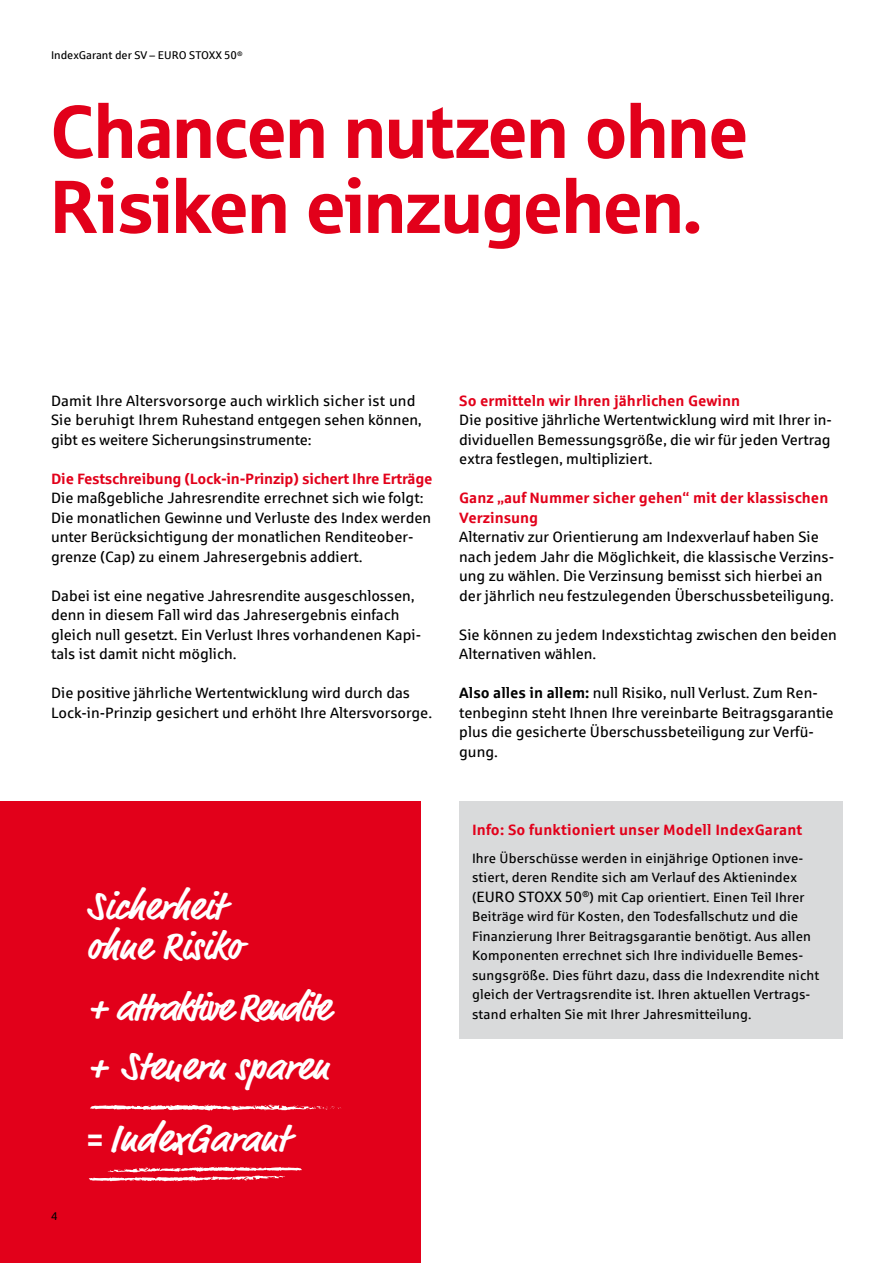
<style>
.page{position:relative;width:893px;height:1263px;background:#fff}
.page>*{position:absolute;margin:0;border:0;box-sizing:border-box;transform-origin:0 0}
.t1{font:75px/75px "Sparkasse Head";color:#e2001a}
.t2{font:700 39.75px/39.8px "Market";letter-spacing:.01em;color:#fff}
.t3{font:700 39.75px/58.5px "Market";letter-spacing:-.05em;color:#fff}
.t4{font:15px/19.5px "Sparkasse Rg";color:#000}
.t5{font:700 15px/19.5px "Sparkasse Rg";color:#e2001a}
.t6{font:13.5px/19.5px "Sparkasse Rg";letter-spacing:.01em;color:#000}
.t7{font:11.25px "Sparkasse Rg";color:#000}
.s1{font-family:"Sparkasse XB Condensed";font-weight:400;font-size:30.9px}
.s2{font-weight:700}
.s3{font-size:15px}
</style>
<div class="page">
<div style="left:0;top:801px;width:421px;height:462px;background:#e2001a"></div>
<svg style="left:90px;top:1104px;width:251px;height:7px"></svg>
<svg style="left:88px;top:1166px;width:214px;height:15px"></svg>
<div style="left:459px;top:801px;width:383px;height:238px;background:#d9dadb"></div>
<p class="t7" style="left:51px;top:49px;width:193px">IndexGarant der SV – EURO STOXX 50<sup>®</sup></p>
<h1 class="t1" style="left:51px;top:91px;width:698px">Chancen nutzen ohne<br>Risiken einzugehen.</h1>
<p class="t4" style="left:51px;top:390px;width:372px">Damit Ihre Altersvorsorge auch wirklich sicher ist und<br>Sie beruhigt Ihrem Ruhestand entgegen sehen können, gibt es weitere Sicherungsinstrumente:</p>
<p class="t5" style="left:51px;top:468px;width:383px">Die Festschreibung (Lock-in-Prinzip) sichert Ihre Erträge</p>
<p class="t4" style="left:51px;top:488px;width:382px">Die maßgebliche Jahresrendite errechnet sich wie folgt:<br>Die monatlichen Gewinne und Verluste des Index werden unter Berücksichtigung der monatlichen Renditeober&shy;grenze (Cap) zu einem Jahresergebnis addiert.</p>
<p class="t4" style="left:51px;top:585px;width:372px">Dabei ist eine negative Jahresrendite ausgeschlossen, denn in diesem Fall wird das Jahresergebnis einfach gleich null gesetzt. Ein Verlust Ihres vorhandenen Kapi&shy;tals ist damit nicht möglich.</p>
<p class="t4" style="left:51px;top:683px;width:383px">Die positive jährliche Wertentwicklung wird durch das<br>Lock-in-Prinzip gesichert und erhöht Ihre Altersvorsorge.</p>
<p class="t7" style="left:51px;top:1209px;width:8px">4</p>
<h2 class="t2" style="left:87px;top:889px;width:156px">Sicherheit ohne Risiko</h2>
<h2 class="t3" style="left:87px;top:981px;width:245px">+ attraktive Rendite + Steuern sparen</h2>
<h2 class="t2" style="left:87px;top:1121px;width:202px"><span class="s1">=</span> IndexGarant</h2>
<p class="t5" style="left:459px;top:390px;width:282px">So ermitteln wir Ihren jährlichen Gewinn</p>
<p class="t4" style="left:459px;top:410px;width:374px;text-align:justify">Die positive jährliche Wertentwicklung wird mit Ihrer in&shy;dividuellen Bemessungsgröße, die wir für jeden Vertrag extra festlegen, multipliziert.</p>
<p class="t5" style="left:459px;top:488px;width:371px">Ganz „auf Nummer sicher gehen“ mit der klassischen<br>Verzinsung</p>
<p class="t4" style="left:459px;top:527px;width:376px">Alternativ zur Orientierung am Indexverlauf haben Sie nach jedem Jahr die Möglichkeit, die klassische Verzins&shy;ung zu wählen. Die Verzinsung bemisst sich hierbei an der jährlich neu festzulegenden Überschussbeteiligung.</p>
<p class="t4" style="left:459px;top:624px;width:379px">Sie können zu jedem Indexstichtag zwischen den beiden<br>Alternativen wählen.</p>
<p class="t4" style="left:459px;top:683px;width:376px"><span class="s2">Also alles in allem:</span> null Risiko, null Verlust. Zum Ren&shy;tenbeginn steht Ihnen Ihre vereinbarte Beitragsgarantie plus die gesicherte Überschussbeteiligung zur Verfü&shy;gung.</p>
<p class="t5" style="left:472px;top:819px;width:332px">Info: So funktioniert unser Modell IndexGarant</p>
<p class="t6" style="left:472px;top:848px;width:349px">Ihre Überschüsse werden in einjährige Optionen inve&shy;stiert, deren Rendite sich am Verlauf des Aktienindex (<span class="s3">EURO STOXX 50</span><sup>®</sup>) mit Cap orientiert. Einen Teil Ihrer Beiträge wird für Kosten, den Todesfallschutz und die Finanzierung Ihrer Beitragsgarantie benötigt. Aus allen Komponenten errechnet sich Ihre individuelle Bemes&shy;sungsgröße. Dies führt dazu, dass die Indexrendite nicht gleich der Vertragsrendite ist. Ihren aktuellen Vertrags&shy;stand erhalten Sie mit Ihrer Jahresmitteilung.</p>
</div>
